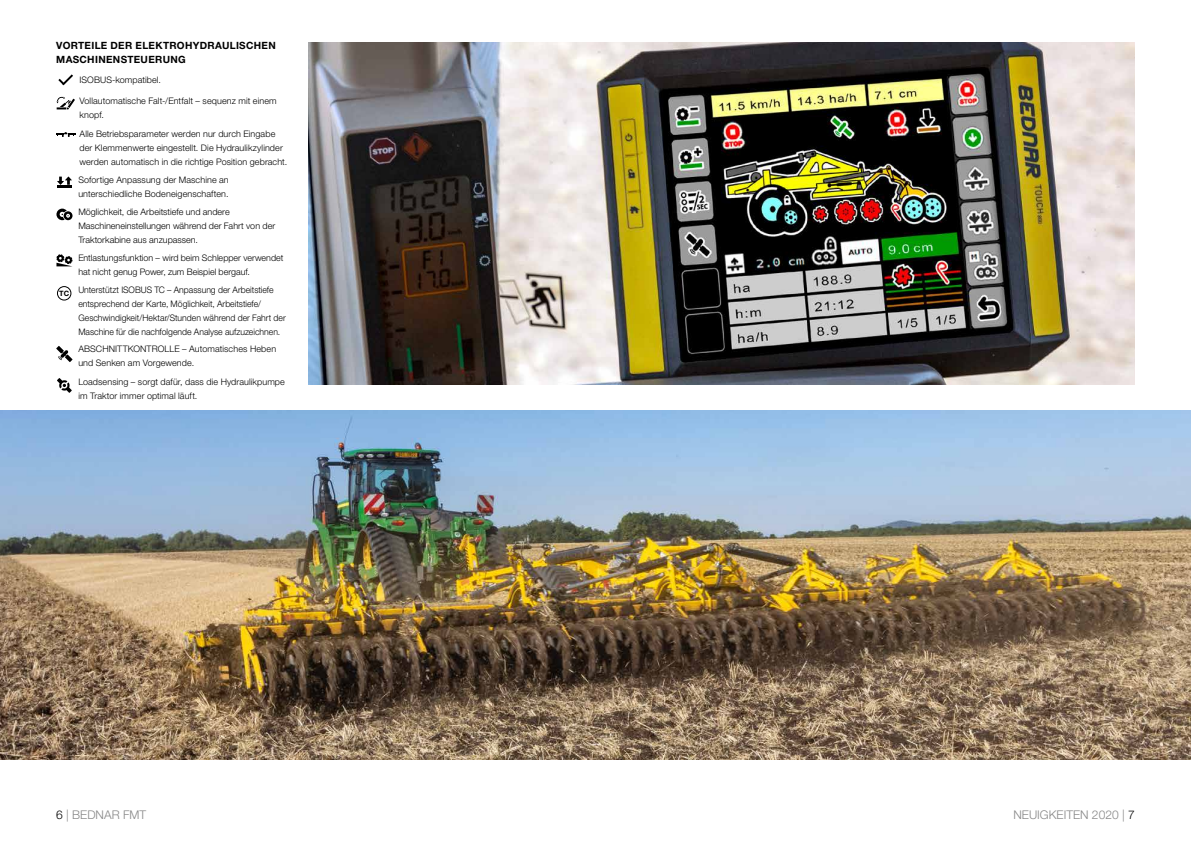
<style>
.page{position:relative;width:1191px;height:842px;background:#fff}
.page>*{position:absolute;margin:0;border:0;box-sizing:border-box;transform-origin:0 0}
.t1{font:300 12px "Helvetica Neue LT Pro";color:#878787}
.Nadpis_1{font:700 10px/14px "Helvetica Neue LT Pro";letter-spacing:.03em;color:#000}
.Základní_text{font:300 9px/14px "Helvetica Neue LT Pro";letter-spacing:.005em;color:#000}
.Základní_text-2{font:300 9px/14px "Helvetica Neue LT Pro";letter-spacing:.005em;color:#000;scale:.96 1}
.t2{font:700 7.3px "Helvetica Neue LT Pro";color:#000}
.s1{color:#000}
</style>
<div class="page">
<img style="left:308px;top:42px;width:826px;height:343px">
<svg style="left:58px;top:74px;width:15px;height:12px"></svg>
<svg style="left:56px;top:96px;width:19px;height:13px"></svg>
<svg style="left:56px;top:132px;width:19px;height:5px"></svg>
<svg style="left:56px;top:254px;width:16px;height:12px"></svg>
<svg style="left:57px;top:177px;width:15px;height:11px"></svg>
<svg style="left:56px;top:209px;width:16px;height:11px"></svg>
<div style="left:57px;top:286px;width:14px;height:14px;border:1px solid #000;border-radius:50%"></div>
<svg style="left:56px;top:346px;width:16px;height:16px"></svg>
<svg style="left:57px;top:378px;width:15px;height:15px"></svg>
<img style="left:0;top:410px;width:1191px;height:349px">
<p class="Nadpis_1" style="left:56px;top:38px;width:221px">VORTEILE DER ELEKTROHYDRAULISCHEN<br>MASCHINENSTEUERUNG</p>
<p class="Základní_text" style="left:79px;top:73px;width:83px">ISOBUS-kompatibel.</p>
<p class="Základní_text" style="left:79px;top:94px;width:199px">Vollautomatische Falt-/Entfalt – sequenz mit einem knopf.</p>
<p class="Základní_text" style="left:79px;top:127px;width:209px">Alle Betriebsparameter werden nur durch Eingabe der Klemmenwerte eingestellt. Die Hydraulikzylinder werden automatisch in die richtige Position gebracht.</p>
<p class="Základní_text" style="left:78px;top:173px;width:152px">Sofortige Anpassung der Maschine an unterschiedliche Bodeneigenschaften.</p>
<p class="Základní_text" style="left:78px;top:205px;width:198px">Möglichkeit, die Arbeitstiefe und andere<br>Maschineneinstellungen während der Fahrt von der<br>Traktorkabine aus anzupassen.</p>
<p class="t2" style="left:59px;top:289px;width:11px">TC</p>
<p class="Základní_text" style="left:78px;top:250px;width:206px">Entlastungsfunktion – wird beim Schlepper verwendet hat nicht genug Power, zum Beispiel bergauf.</p>
<p class="Základní_text-2" style="left:78px;top:282px;width:218px">Unterstützt ISOBUS TC – Anpassung der Arbeitstiefe entsprechend der Karte, Möglichkeit, Arbeitstiefe/ Geschwindigkeit/Hektar/Stunden während der Fahrt der Maschine für die nachfolgende Analyse aufzuzeichnen.</p>
<p class="Základní_text" style="left:78px;top:342px;width:199px">ABSCHNITTKONTROLLE – Automatisches Heben und Senken am Vorgewende.</p>
<p class="Základní_text" style="left:78px;top:374px;width:208px">Loadsensing – sorgt dafür, dass die Hydraulikpumpe im Traktor immer optimal läuft.</p>
<h1 class="t1" style="left:56px;top:807px;width:91px"><span class="s1">6</span> | BEDNAR FMT</h1>
<h1 class="t1" style="left:1013px;top:807px;width:123px">NEUIGKEITEN 2020 | <span class="s1">7</span></h1>
</div>
